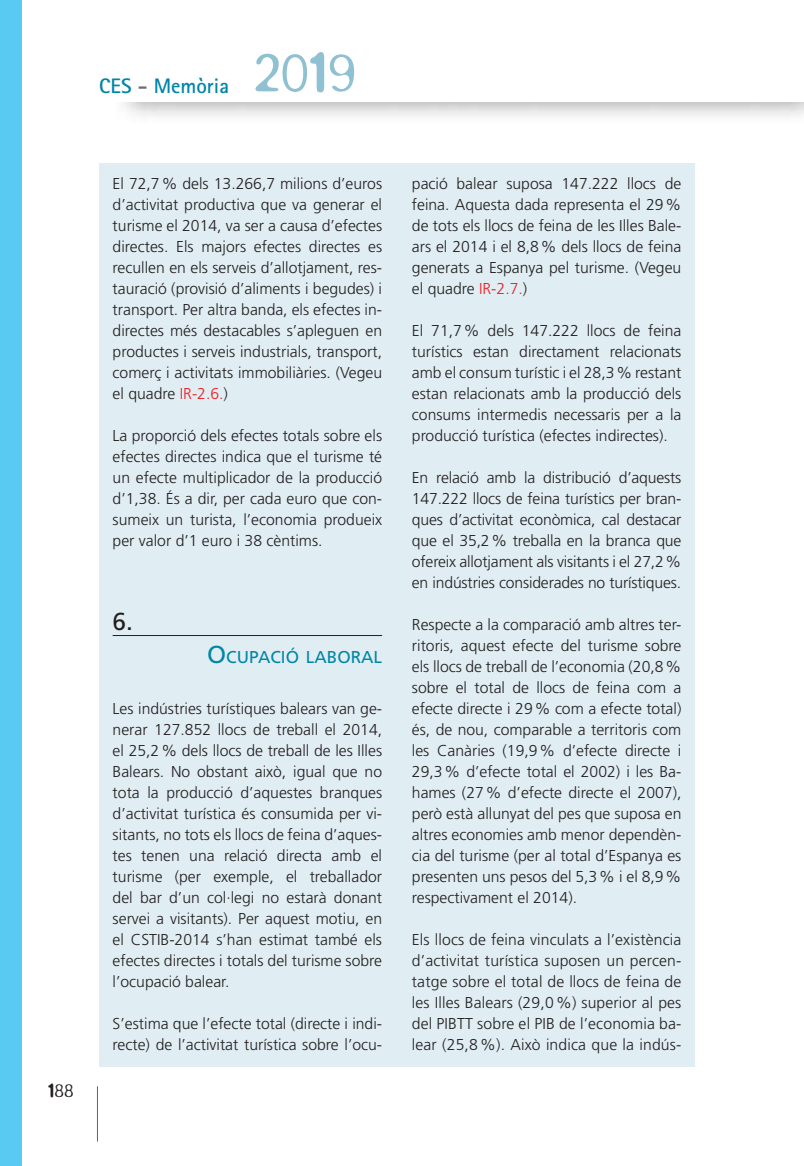
<style>
.page{position:relative;width:804px;height:1166px;background:#fff}
.page>*{position:absolute;margin:0;border:0;box-sizing:border-box;transform-origin:0 0}
.t1{font:300 61.07px "Blur";color:#90c1d3}
.t2{font:24.5px "Frutiger LT Std";color:#231f20}
.t3{font:700 21px "Rotis Sans Serif";color:#0086a6}
.t4{font:300 21px "Blur";color:#231f20}
.t5{font:17.15px "Frutiger LT Std";color:#0086a6}
.t6{font:300 15.75px/21px "Frutiger LT Std";color:#231f20;text-align:justify}
.s1{color:#6c6d70}
.s2{color:#ee1d23}
.s3{font-size:24.5px}
</style>
<div class="page">
<hr style="left:97px;top:1086px;width:1px;height:55px;background:#0086a6">
<div style="left:0;top:0;width:21px;height:1166px;background:#59cbf2"></div>
<div style="left:99px;top:164px;width:595px;height:903px;background:#e0edf3"></div>
<hr style="left:113px;top:635px;width:269px;height:1px;background:#231f20">
<h3 class="t3" style="left:99px;top:73px;width:131px">CES <span class="s1">-</span> Memòria</h3>
<h1 class="t1" style="left:252px;top:39px;width:104px">2019</h1>
<h3 class="t4" style="left:48px;top:1079px;width:27px">188</h3>
<p class="t6" style="left:113px;top:173px;width:271px">El 72,7% dels 13.266,7 milions d’euros d’activitat productiva que va generar el turisme el 2014, va ser a causa d’efectes directes. Els majors efectes directes es recullen en els serveis d’allotjament, res&shy;tauració (provisió d’aliments i begudes) i transport. Per altra banda, els efectes in&shy;directes més destacables s’apleguen en productes i serveis industrials, transport, comerç i activitats immobiliàries. (Vegeu el quadre <span class="s2">IR-2.6.</span>)</p>
<p class="t6" style="left:113px;top:425px;width:271px">La proporció dels efectes totals sobre els efectes directes indica que el turisme té un efecte multiplicador de la producció d’1,38. És a dir, per cada euro que con&shy;sumeix un turista, l’economia produeix per valor d’1 euro i 38 cèntims.</p>
<h2 class="t2" style="left:113px;top:607px;width:22px">6.</h2>
<p class="t5" style="left:207px;top:647px;width:176px"><span class="s3">O</span>CUPACIÓ LABORAL</p>
<p class="t6" style="left:113px;top:698px;width:271px">Les indústries turístiques balears van ge&shy;nerar 127.852 llocs de treball el 2014, el 25,2% dels llocs de treball de les Illes Balears. No obstant això, igual que no tota la producció d’aquestes branques d’activitat turística és consumida per vi&shy;sitants, no tots els llocs de feina d’aques&shy;tes tenen una relació directa amb el turisme (per exemple, el treballador del bar d’un col·legi no estarà donant servei a visitants). Per aquest motiu, en el CSTIB-2014 s’han estimat també els efectes directes i totals del turisme sobre l’ocupació balear.</p>
<p class="t6" style="left:113px;top:1013px;width:271px">S’estima que l’efecte total (directe i indi&shy;recte) de l’activitat turística sobre l’ocu-</p>
<p class="t6" style="left:412px;top:173px;width:271px">pació balear suposa 147.222 llocs de feina. Aquesta dada representa el 29 % de tots els llocs de feina de les Illes Bale&shy;ars el 2014 i el 8,8% dels llocs de feina generats a Espanya pel turisme. (Vegeu el quadre <span class="s2">IR-2.7.</span>)</p>
<p class="t6" style="left:412px;top:320px;width:271px">El 71,7% dels 147.222 llocs de feina turístics estan directament relacionats amb el consum turístic i el 28,3% restant estan relacionats amb la producció dels consums intermedis necessaris per a la producció turística (efectes indirectes).</p>
<p class="t6" style="left:412px;top:467px;width:271px">En relació amb la distribució d’aquests 147.222 llocs de feina turístics per bran&shy;ques d’activitat econòmica, cal destacar que el 35,2% treballa en la branca que ofereix allotjament als visitants i el 27,2 % en indústries considerades no turístiques.</p>
<p class="t6" style="left:412px;top:614px;width:271px">Respecte a la comparació amb altres ter&shy;ritoris, aquest efecte del turisme sobre els llocs de treball de l’economia (20,8 % sobre el total de llocs de feina com a efecte directe i 29 % com a efecte total) és, de nou, comparable a territoris com les Canàries (19,9% d’efecte directe i 29,3 % d’efecte total el 2002) i les Ba&shy;hames (27% d’efecte directe el 2007), però està allunyat del pes que suposa en altres economies amb menor dependèn&shy;cia del turisme (per al total d’Espanya es presenten uns pesos del 5,3% i el 8,9 % respectivament el 2014).</p>
<p class="t6" style="left:412px;top:929px;width:271px">Els llocs de feina vinculats a l’existència d’activitat turística suposen un percen&shy;tatge sobre el total de llocs de feina de les Illes Balears (29,0%) superior al pes del PIBTT sobre el PIB de l’economia ba&shy;lear (25,8%). Això indica que la indús-</p>
</div>
